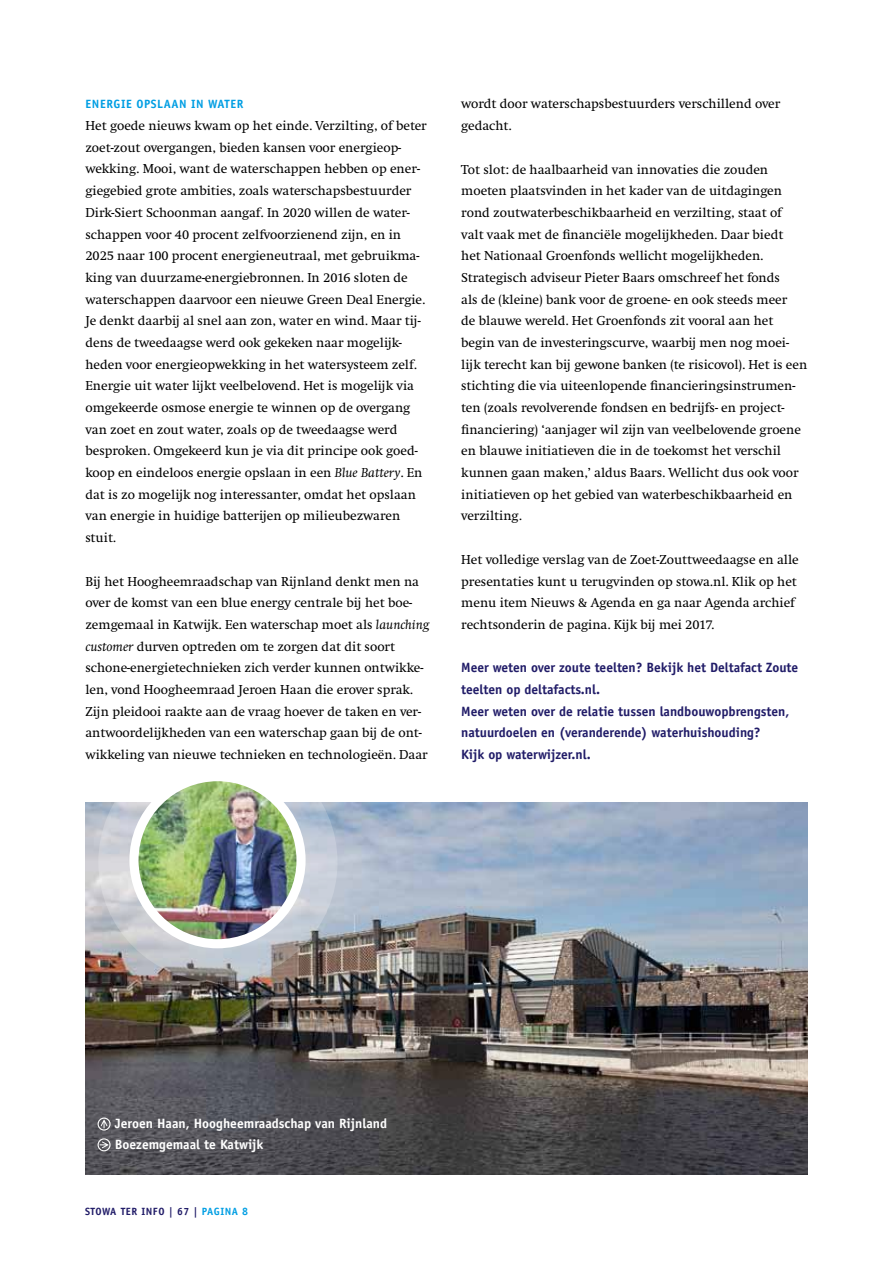
<style>
.page{position:relative;width:893px;height:1263px;background:#fff}
.page>*{position:absolute;margin:0;border:0;box-sizing:border-box;transform-origin:0 0}
.t1{font:13.5px/21.8px "Swift";letter-spacing:-.005em;color:#000}
.t2{font:700 13.5px/21.8px "Officina Sans";letter-spacing:-.005em;color:#211c68}
.t3{font:700 13.5px/21.8px "Officina Sans";color:#fff}
.t4{font:700 12px "Officina Sans";letter-spacing:.05em;color:#009ee3}
.t5{font:700 10.5px "Officina Sans";letter-spacing:.05em;color:#211c68}
.s1{font-style:italic}
.s2{color:#009ee3}
.s3{font-size:10.8px;color:#009ee3}
</style>
<div class="page">
<img style="left:85px;top:802px;width:723px;height:373px">
<svg style="left:98px;top:743px;width:239px;height:239px"></svg>
<img style="left:134px;top:777px;width:167px;height:167px;border-radius:84px">
<div style="left:129px;top:772px;width:177px;height:176px;border:9px solid #fff;border-radius:50%"></div>
<svg style="left:98px;top:1117px;width:13px;height:13px"></svg>
<svg style="left:98px;top:1138px;width:13px;height:13px"></svg>
<p class="t4" style="left:85px;top:97px;width:160px">ENERGIE OPSLAAN IN WATER</p>
<p class="t1" style="left:85px;top:115px;width:343px">Het goede nieuws kwam op het einde. Verzilting, of beter zoet-zout overgangen, bieden kansen voor energieop&shy;wekking. Mooi, want de waterschappen hebben op ener&shy;giegebied grote ambities, zoals waterschapsbestuurder Dirk-Siert Schoonman aangaf. In 2020 willen de water&shy;schappen voor 40 procent zelfvoorzienend zijn, en in 2025 naar 100 procent energieneutraal, met gebruikma&shy;king van duurzame-energiebronnen. In 2016 sloten de waterschappen daarvoor een nieuwe Green Deal Energie.<br>Je denkt daarbij al snel aan zon, water en wind. Maar tij&shy;dens de tweedaagse werd ook gekeken naar mogelijk&shy;heden voor energieopwekking in het watersysteem zelf.<br>Energie uit water lijkt veelbelovend. Het is mogelijk via omgekeerde osmose energie te winnen op de overgang van zoet en zout water, zoals op de tweedaagse werd besproken. Omgekeerd kun je via dit principe ook goed&shy;koop en eindeloos energie opslaan in een <span class="s1">Blue Battery</span>. En dat is zo mogelijk nog interessanter, omdat het opslaan van energie in huidige batterijen op milieubezwaren stuit.</p>
<p class="t1" style="left:85px;top:570px;width:346px">Bij het Hoogheemraadschap van Rijnland denkt men na over de komst van een blue energy centrale bij het boe&shy;zemgemaal in Katwijk. Een waterschap moet als <span class="s1">launching customer</span> durven optreden om te zorgen dat dit soort schone-energietechnieken zich verder kunnen ontwikke&shy;len, vond Hoogheemraad Jeroen Haan die erover sprak.<br>Zijn pleidooi raakte aan de vraag hoever de taken en ver&shy;antwoordelijkheden van een waterschap gaan bij de ont&shy;wikkeling van nieuwe technieken en technologieën. Daar</p>
<p class="t1" style="left:461px;top:93px;width:321px">wordt door waterschapsbestuurders verschillend over gedacht.</p>
<p class="t1" style="left:461px;top:158px;width:348px">Tot slot: de haalbaarheid van innovaties die zouden moeten plaatsvinden in het kader van de uitdagingen rond zoutwaterbeschikbaarheid en verzilting, staat of valt vaak met de financiële mogelijkheden. Daar biedt<br>het Nationaal Groenfonds wellicht mogelijkheden.<br>Strategisch adviseur Pieter Baars omschreef het fonds<br>als de (kleine) bank voor de groene- en ook steeds meer<br>de blauwe wereld. Het Groenfonds zit vooral aan het begin van de investeringscurve, waarbij men nog moei&shy;lijk terecht kan bij gewone banken (te risicovol). Het is een stichting die via uiteenlopende financieringsinstrumen&shy;ten (zoals revolverende fondsen en bedrijfs- en project&shy;financiering) ‘aanjager wil zijn van veelbelovende groene en blauwe initiatieven die in de toekomst het verschil kunnen gaan maken,’ aldus Baars. Wellicht dus ook voor initiatieven op het gebied van waterbeschikbaarheid en verzilting.</p>
<p class="t1" style="left:461px;top:549px;width:339px">Het volledige verslag van de Zoet-Zouttweedaagse en alle presentaties kunt u terugvinden op stowa.nl. Klik op het menu item Nieuws &amp; Agenda en ga naar Agenda archief rechtsonderin de pagina. Kijk bij mei 2017.</p>
<p class="t2" style="left:461px;top:657px;width:338px">Meer weten over zoute teelten? Bekijk het Deltafact Zoute teelten op deltafacts.nl.<br>Meer weten over de relatie tussen landbouwopbrengsten, natuurdoelen en (veranderende) waterhuishouding?<br>Kijk op waterwijzer.nl.</p>
<p class="t3" style="left:115px;top:1112px;width:274px">Jeroen Haan, Hoogheemraadschap van Rijnland<br>Boezemgemaal te Katwijk</p>
<p class="t5" style="left:85px;top:1204px;width:165px">STOWA TER INFO | 67 | <span class="s2">PAGINA</span> <span class="s3">8</span></p>
</div>
